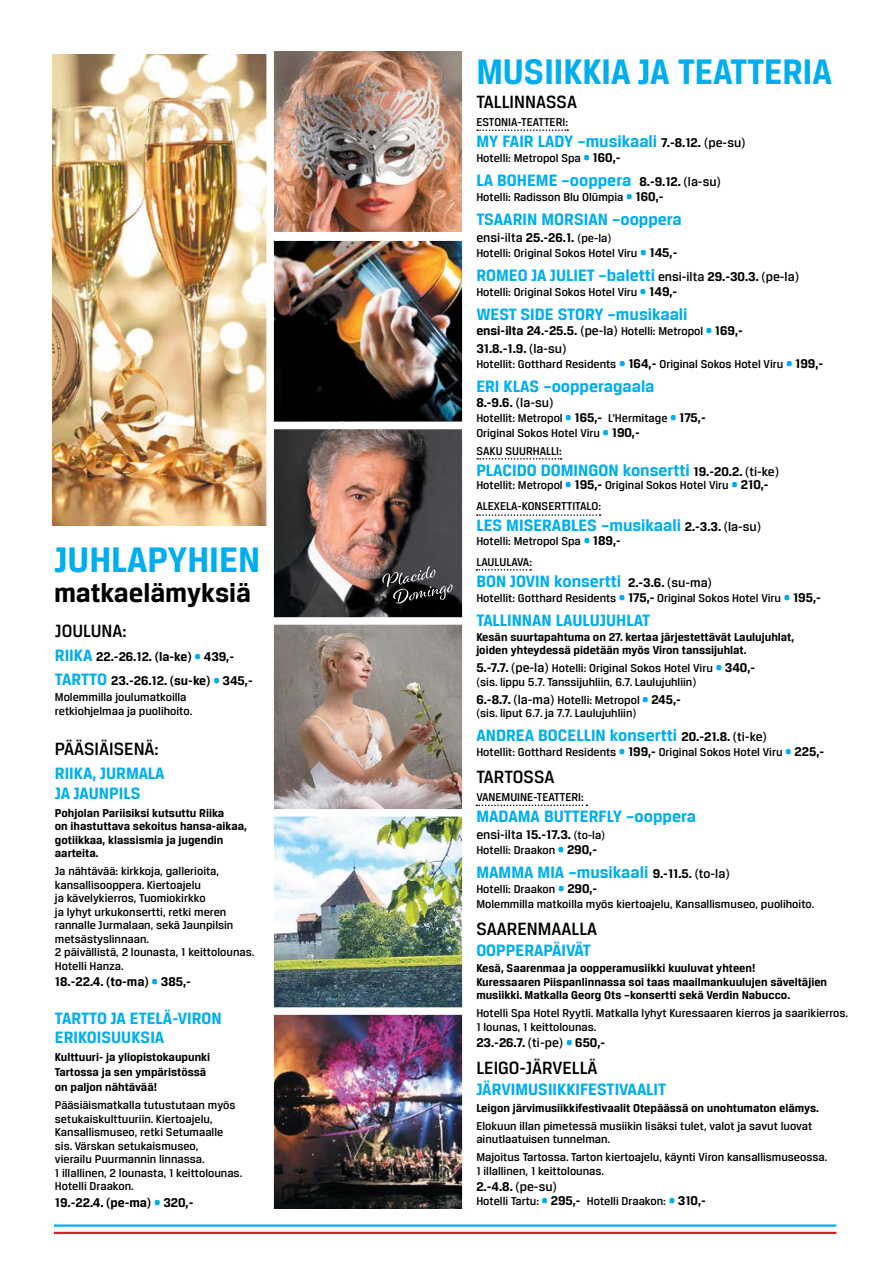
<style>
.page{position:relative;width:893px;height:1263px;background:#fff}
.page>*{position:absolute;margin:0;border:0;box-sizing:border-box;transform-origin:0 0}
.t1{font:700 37.8px "Breuer Text";color:#00aeef}
.t2{font:700 28.35px "Breuer Text";color:#000}
.t3{font:500 18.9px "Breuer Text";color:#000}
.t4{font:700 17.55px/19.5px "Breuer Text";color:#00aeef}
.t5{font:700 13.5px/24px "Breuer Text";color:#000}
.t6{font:500 13.5px "Breuer Text";color:#000}
.t7{font:500 12.15px/13.5px "Breuer Text";color:#000}
.t8{font:700 12.15px/13.5px "Breuer Text";color:#000}
.s1{font-size:17.55px;color:#00aeef}
.s2{color:#00aeef}
.s3{font-size:13.5px;color:#000}
.s4{font-weight:500;font-size:13.5px;color:#000}
.s5{font-weight:700;font-size:13.5px;color:#00aeef}
.s6{font-weight:700;font-size:13.5px}
.s7{font-weight:700}
.s8{font-size:12.15px}
.s9{font-weight:500}
.s10{font-weight:500;font-size:12.15px}
.s11{font-size:13.5px}
</style>
<div class="page">
<img style="left:52px;top:54px;width:214px;height:471px">
<img style="left:274px;top:52px;width:188px;height:180px">
<img style="left:274px;top:625px;width:188px;height:184px">
<img style="left:274px;top:241px;width:188px;height:180px">
<img style="left:274px;top:421px;width:188px;height:196px">
<img style="left:274px;top:816px;width:188px;height:392px">
<svg style="left:382px;top:566px;width:71px;height:38px;background:#3f3f41"></svg>
<div style="left:269px;top:422px;width:196px;height:7px;background:#fff"></div>
<div style="left:264px;top:1007px;width:204px;height:8px;background:#fff"></div>
<svg style="left:476px;top:804px;width:111px;height:2px"></svg>
<svg style="left:476px;top:569px;width:55px;height:2px"></svg>
<svg style="left:477px;top:514px;width:124px;height:2px"></svg>
<svg style="left:477px;top:129px;width:91px;height:2px"></svg>
<svg style="left:477px;top:458px;width:85px;height:2px"></svg>
<hr style="left:54px;top:1224px;width:782px;height:3px;background:#00aeef">
<hr style="left:54px;top:1232px;width:782px;height:2px;background:#da2128">
<h1 class="t1" style="left:54px;top:538px;width:208px">JUHLAPYHIEN</h1>
<h2 class="t2" style="left:54px;top:576px;width:199px">matkaelämyksiä</h2>
<h3 class="t3" style="left:55px;top:620px;width:73px">JOULUNA:</h3>
<p class="t5" style="left:55px;top:644px;width:199px"><span class="s1">RIIKA</span> 22.-26.12. (la-ke) <span class="s2">•</span> 439,-<br><span class="s1">TARTTO</span> 23.-26.12. (su-ke) <span class="s2">•</span> 345,-</p>
<p class="t7" style="left:55px;top:690px;width:139px">Molemmilla joulumatkoilla retkiohjelmaa ja puolihoito.</p>
<h3 class="t3" style="left:55px;top:738px;width:105px">PÄÄSIÄISENÄ:</h3>
<h3 class="t4" style="left:55px;top:763px;width:111px">RIIKA, JURMALA<br>JA JAUNPILS</h3>
<p class="t8" style="left:55px;top:806px;width:193px">Pohjolan Pariisiksi kutsuttu Riika<br>on ihastuttava sekoitus hansa-aikaa, gotiikkaa, klassismia ja jugendin aarteita.</p>
<p class="t7" style="left:55px;top:864px;width:201px">Ja nähtävää: kirkkoja, gallerioita, kansallisooppera. Kiertoajelu<br>ja kävelykierros, Tuomiokirkko<br>ja lyhyt urkukonsertti, retki meren rannalle Jurmalaan, sekä Jaunpilsin metsästyslinnaan.<br>2 päivällistä, 2 lounasta, 1 keittolounas.<br>Hotelli Hanza.</p>
<p class="t5" style="left:55px;top:969px;width:137px">18.-22.4. (to-ma) <span class="s2">•</span> 385,-</p>
<h3 class="t4" style="left:55px;top:1008px;width:168px">TARTTO JA ETELÄ-VIRON<br>ERIKOISUUKSIA</h3>
<p class="t8" style="left:55px;top:1049px;width:157px;line-height:15px">Kulttuuri- ja yliopistokaupunki<br>Tartossa ja sen ympäristössä on paljon nähtävää!</p>
<p class="t7" style="left:55px;top:1098px;width:189px">Pääsiäismatkalla tutustutaan myös setukaiskulttuuriin. Kiertoajelu, Kansallismuseo, retki Setumaalle sis. Värskan setukaismuseo,<br>vierailu Puurmannin linnassa.<br>1 illallinen, 2 lounasta, 1 keittolounas.<br>Hotelli Draakon.</p>
<p class="t5" style="left:55px;top:1190px;width:140px">19.-22.4. (pe-ma) <span class="s2">•</span> 320,-</p>
<h1 class="t1" style="left:476px;top:50px;width:357px">MUSIIKKIA JA TEATTERIA</h1>
<h3 class="t3" style="left:476px;top:91px;width:102px">TALLINNASSA</h3>
<p class="t7" style="left:476px;top:115px;width:93px">ESTONIA-TEATTERI:</p>
<h3 class="t4" style="left:476px;top:131px;width:271px">MY FAIR LADY –musikaali <span class="s3">7.-8.12.</span> <span class="s4">(pe-su)</span></h3>
<p class="t7" style="left:476px;top:151px;width:146px">Hotelli: Metropol Spa <span class="s5">•</span> <span class="s6">160,-</span></p>
<h3 class="t4" style="left:476px;top:170px;width:246px">LA BOHEME –ooppera <span class="s3">8.-9.12.</span> <span class="s4">(la-su)</span></h3>
<p class="t7" style="left:476px;top:190px;width:189px">Hotelli: Radisson Blu Olümpia <span class="s5">•</span> <span class="s6">160,-</span></p>
<h3 class="t4" style="left:476px;top:209px;width:207px">TSAARIN MORSIAN –ooppera</h3>
<p class="t6" style="left:476px;top:230px;width:137px">ensi-ilta <span class="s7">25.-26.1.</span> <span class="s8">(pe-la)</span></p>
<p class="t7" style="left:476px;top:246px;width:203px">Hotelli: Original Sokos Hotel Viru <span class="s5">•</span> <span class="s6">145,-</span></p>
<h3 class="t4" style="left:476px;top:265px;width:324px">ROMEO JA JULIET –baletti <span class="s4">ensi-ilta</span> <span class="s3">29.-30.3.</span> <span class="s4">(pe-la)</span></h3>
<p class="t7" style="left:476px;top:285px;width:202px">Hotelli: Original Sokos Hotel Viru <span class="s5">•</span> <span class="s6">149,-</span></p>
<h3 class="t4" style="left:476px;top:304px;width:213px">WEST SIDE STORY –musikaali</h3>
<p class="t5" style="left:476px;top:321px;width:268px;line-height:18px">ensi-ilta 24.-25.5. <span class="s9">(pe-la)</span> <span class="s10">Hotelli: Metropol</span> <span class="s2">•</span> 169,-<br>31.8.-1.9. <span class="s9">(la-su)</span></p>
<p class="t7" style="left:476px;top:357px;width:348px">Hotellit: Gotthard Residents <span class="s5">•</span> <span class="s6">164,-</span> Original Sokos Hotel Viru <span class="s5">•</span> <span class="s6">199,-</span></p>
<h3 class="t4" style="left:476px;top:376px;width:180px">ERI KLAS –oopperagaala</h3>
<p class="t5" style="left:476px;top:390px;width:78px">8.-9.6. <span class="s9">(la-su)</span></p>
<p class="t7" style="left:476px;top:410px;width:231px;line-height:15px">Hotellit: Metropol <span class="s5">•</span> <span class="s6">165,-</span> L’Hermitage <span class="s5">•</span> <span class="s6">175,-<br></span>Original Sokos Hotel Viru <span class="s5">•</span> <span class="s6">190,-</span></p>
<p class="t7" style="left:476px;top:444px;width:87px">SAKU SUURHALLI:</p>
<h3 class="t4" style="left:476px;top:460px;width:304px">PLACIDO DOMINGON konsertti <span class="s3">19.-20.2.</span> <span class="s4">(ti-ke)</span></h3>
<p class="t7" style="left:476px;top:475px;width:294px;line-height:21px">Hotellit: Metropol <span class="s5">•</span> <span class="s6">195,-</span> Original Sokos Hotel Viru <span class="s5">•</span> <span class="s6">210,-<br></span>ALEXELA-KONSERTTITALO:</p>
<h3 class="t4" style="left:476px;top:515px;width:286px">LES MISERABLES –musikaali <span class="s3">2.-3.3.</span> <span class="s4">(la-su)</span></h3>
<p class="t7" style="left:476px;top:530px;width:146px;line-height:21px">Hotelli: Metropol Spa <span class="s5">•</span> <span class="s6">189,-<br></span>LAULULAVA:</p>
<h3 class="t4" style="left:476px;top:571px;width:237px">BON JOVIN konsertti <span class="s3">2.-3.6.</span> <span class="s4">(su-ma)</span></h3>
<p class="t7" style="left:476px;top:591px;width:346px">Hotellit: Gotthard Residents <span class="s5">•</span> <span class="s6">175,-</span> Original Sokos Hotel Viru <span class="s5">•</span> <span class="s6">195,-</span></p>
<h3 class="t4" style="left:476px;top:610px;width:175px">TALLINNAN LAULUJUHLAT</h3>
<p class="t8" style="left:476px;top:630px;width:319px">Kesän suurtapahtuma on 27. kertaa järjestettävät Laulujuhlat, joiden yhteydessä pidetään myös Viron tanssijuhlat.</p>
<p class="t7" style="left:476px;top:661px;width:280px"><span class="s6">5.-7.7.</span> <span class="s11">(pe-la)</span> Hotelli: Original Sokos Hotel Viru <span class="s5">•</span> <span class="s6">340,- </span>(sis. lippu 5.7. Tanssijuhliin, 6.7. Laulujuhliin)</p>
<p class="t7" style="left:476px;top:693px;width:206px"><span class="s6">6.-8.7.</span> <span class="s11">(la-ma)</span> Hotelli: Metropol <span class="s5">•</span> <span class="s6">245,- </span>(sis. liput 6.7. ja 7.7. Laulujuhliin)</p>
<h3 class="t4" style="left:476px;top:725px;width:292px">ANDREA BOCELLIN konsertti <span class="s3">20.-21.8.</span> <span class="s4">(ti-ke)</span></h3>
<p class="t7" style="left:476px;top:745px;width:349px">Hotellit: Gotthard Residents <span class="s5">•</span> <span class="s6">199,-</span> Original Sokos Hotel Viru <span class="s5">•</span> <span class="s6">225,-</span></p>
<h3 class="t3" style="left:476px;top:766px;width:80px">TARTOSSA</h3>
<p class="t7" style="left:476px;top:790px;width:109px">VANEMUINE-TEATTERI:</p>
<h3 class="t4" style="left:476px;top:806px;width:221px">MADAMA BUTTERFLY –ooppera</h3>
<p class="t6" style="left:476px;top:827px;width:130px">ensi-ilta <span class="s7">15.-17.3.</span> <span class="s8">(to-la)</span></p>
<p class="t7" style="left:476px;top:843px;width:122px">Hotelli: Draakon <span class="s5">•</span> <span class="s6">290,-</span></p>
<h3 class="t4" style="left:476px;top:862px;width:255px">MAMMA MIA –musikaali <span class="s3">9.-11.5.</span> <span class="s4">(to-la)</span></h3>
<p class="t7" style="left:476px;top:881px;width:340px;line-height:15px">Hotelli: Draakon <span class="s5">•</span> <span class="s6">290,-<br></span>Molemmilla matkoilla myös kiertoajelu, Kansallismuseo, puolihoito.</p>
<h3 class="t3" style="left:476px;top:918px;width:122px">SAARENMAALLA</h3>
<h3 class="t4" style="left:476px;top:940px;width:116px">OOPPERAPÄIVÄT</h3>
<p class="t8" style="left:476px;top:961px;width:352px">Kesä, Saarenmaa ja oopperamusiikki kuuluvat yhteen!<br>Kuressaaren Piispanlinnassa soi taas maailmankuulujen säveltäjien musiikki. Matkalla Georg Ots –konsertti sekä Verdin Nabucco.</p>
<p class="t7" style="left:476px;top:1006px;width:373px">Hotelli Spa Hotel Ryytli. Matkalla lyhyt Kuressaaren kierros ja saarikierros.<br>1 lounas, 1 keittolounas.</p>
<p class="t5" style="left:476px;top:1031px;width:130px">23.-26.7. <span class="s9">(ti-pe)</span> <span class="s2">•</span> 650,-</p>
<h3 class="t3" style="left:476px;top:1057px;width:123px">LEIGO-JÄRVELLÄ</h3>
<h3 class="t4" style="left:476px;top:1079px;width:191px">JÄRVIMUSIIKKIFESTIVAALIT</h3>
<p class="t8" style="left:476px;top:1101px;width:344px">Leigon järvimusiikkifestivaalit Otepäässä on unohtumaton elämys.</p>
<p class="t7" style="left:476px;top:1119px;width:337px">Elokuun illan pimetessä musiikin lisäksi tulet, valot ja savut luovat ainutlaatuisen tunnelman.</p>
<p class="t7" style="left:476px;top:1150px;width:353px">Majoitus Tartossa. Tarton kiertoajelu, käynti Viron kansallismuseossa.<br>1 illallinen, 1 keittolounas.</p>
<p class="t5" style="left:476px;top:1175px;width:82px">2.-4.8. <span class="s9">(pe-su)</span></p>
<p class="t7" style="left:476px;top:1194px;width:231px">Hotelli Tartu: <span class="s5">•</span> <span class="s6">295,-</span> Hotelli Draakon: <span class="s5">•</span> <span class="s6">310,-</span></p>
</div>
